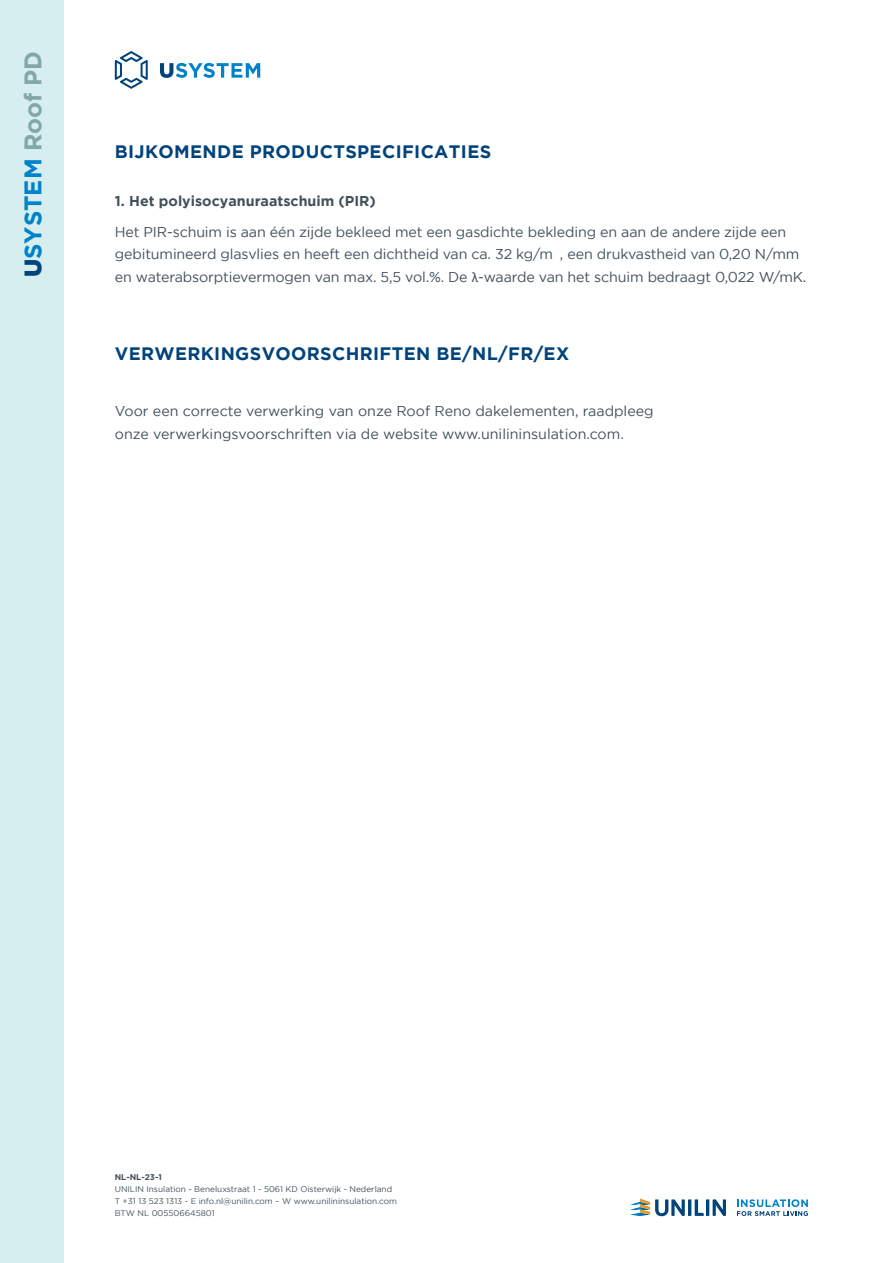
<style>
.page{position:relative;width:893px;height:1263px;background:#fff}
.page>*{position:absolute;margin:0;border:0;box-sizing:border-box;transform-origin:0 0}
.t1{font:700 24px "Gotham";color:#0082c9}
.t2{font:700 18px "Gotham";letter-spacing:.02em;color:#01437b}
.t3{font:14.25px/22.5px "Gotham";letter-spacing:-.01em;color:#425159}
.t4{font:700 14.25px "Gotham";color:#425159}
.t5{font:8.25px/12px "Gotham";color:#425159}
.t6{font:700 8.25px "Gotham";color:#425159}
.s1{font-weight:900;color:#01437b}
.s2{color:#81a7a9}
.s3{font-family:"Calibri"}
</style>
<div class="page">
<div style="left:0;top:0;width:64px;height:1263px;background:#d6eeef"></div>
<svg style="left:630px;top:1198px;width:96px;height:18px"></svg>
<svg style="left:737px;top:1199px;width:71px;height:17px"></svg>
<svg style="left:160px;top:63px;width:100px;height:15px"></svg>
<svg style="left:115px;top:51px;width:33px;height:38px"></svg>
<h1 class="t1" style="left:19px;top:277px;width:228px;rotate:-90deg"><span class="s1">U</span>SYSTEM <span class="s2">Roof PD</span></h1>
<p class="t2" style="left:115px;top:141px;width:378px">BIJKOMENDE PRODUCTSPECIFICATIES</p>
<p class="t4" style="left:115px;top:192px;width:263px">1. Het polyisocyanuraatschuim (PIR)</p>
<p class="t3" style="left:115px;top:220px;width:693px">Het PIR-schuim is aan één zijde bekleed met een gasdichte bekleding en aan de andere zijde een gebitumineerd glasvlies en heeft een dichtheid van ca. 32 kg/m³, een drukvastheid van 0,20 N/mm en waterabsorptievermogen van max. 5,5 vol.%. De <span class="s3">λ</span>-waarde van het schuim bedraagt 0,022 W/mK.</p>
<p class="t2" style="left:115px;top:343px;width:456px">VERWERKINGSVOORSCHRIFTEN BE/NL/FR/EX</p>
<p class="t3" style="left:115px;top:400px;width:540px">Voor een correcte verwerking van onze Roof Reno dakelementen, raadpleeg onze verwerkingsvoorschriften via de website www.unilininsulation.com.</p>
<p class="t6" style="left:115px;top:1172px;width:49px">NL-NL-23-1</p>
<p class="t5" style="left:115px;top:1182px;width:284px">UNILIN Insulation - Beneluxstraat 1 - 5061 KD Oisterwijk - Nederland<br>T +31 13 523 1313 - E info.nl@unilin.com – W www.unilininsulation.com<br>BTW NL 005506645801</p>
</div>
